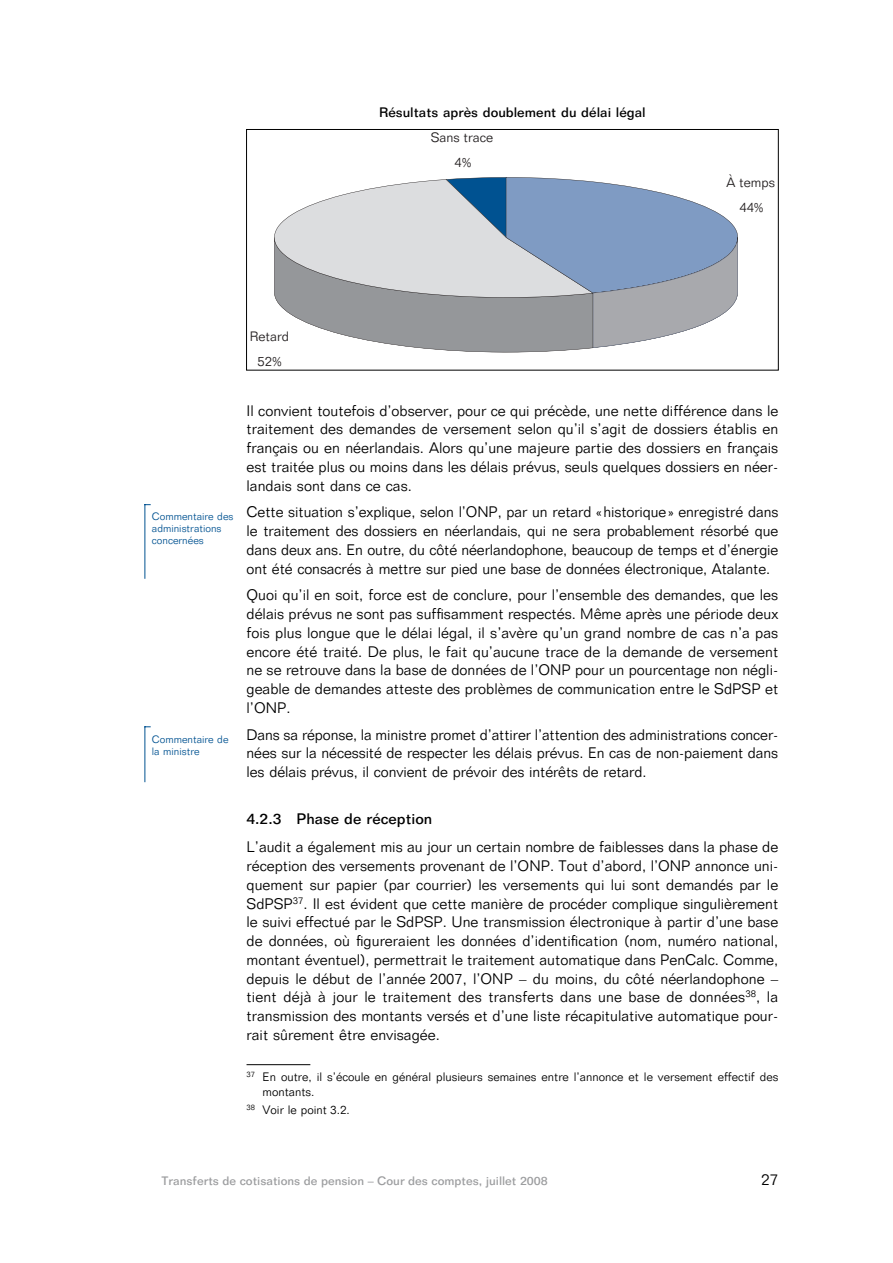
<style>
.page{position:relative;width:893px;height:1263px;background:#fff}
.page>*{position:absolute;margin:0;border:0;box-sizing:border-box;transform-origin:0 0}
.t1{font:300 15.75px "Folio BT";color:#000}
.t2{font:300 15px/18.8px "Folio BT";color:#000;text-align:justify}
.t3{font:500 15px "Folio BT";color:#000}
.t4{font:500 13.5px "Folio BT";color:#000}
.t5{font:300 13.35px/24.8px "Folio BT";color:#231f20;text-align:center}
.t6{font:300 12px/15px "Folio BT";color:#000}
.t7{font:500 12px "Folio BT";color:#9c9d9f}
.t8{font:300 10.5px/12px "Folio BT";color:#005291}
</style>
<div class="page">
<svg style="left:274px;top:177px;width:464px;height:175px"></svg>
<div style="left:246px;top:129px;width:532px;height:241px;border:1px solid #000"></div>
<hr style="left:246px;top:1064px;width:64px;height:1px;background:#000">
<hr style="left:144px;top:504px;width:1px;height:75px;background:#005291">
<hr style="left:144px;top:726px;width:1px;height:56px;background:#005291">
<p class="t4" style="left:379px;top:107px;width:268px">Résultats après doublement du délai légal</p>
<p class="t5" style="left:431px;top:127px;width:64px">Sans trace<br>4%</p>
<p class="t5" style="left:726px;top:172px;width:50px">À temps<br>44%</p>
<p class="t5" style="left:250px;top:326px;width:41px;line-height:24.2px">Retard<br>52%</p>
<p class="t8" style="left:152px;top:512px;width:83px">Commentaire des administrations concernées</p>
<p class="t8" style="left:152px;top:734px;width:78px">Commentaire de la ministre</p>
<p class="t2" style="left:246px;top:403px;width:533px">Il convient toutefois d’observer, pour ce qui précède, une nette différence dans le traitement des demandes de versement selon qu’il s’agit de dossiers établis en français ou en néerlandais. Alors qu’une majeure partie des dossiers en français est traitée plus ou moins dans les délais prévus, seuls quelques dossiers en néer&shy;landais sont dans ce cas.</p>
<p class="t2" style="left:246px;top:504px;width:533px">Cette situation s’explique, selon l’ONP, par un retard « historique » enregistré dans le traitement des dossiers en néerlandais, qui ne sera probablement résorbé que dans deux ans. En outre, du côté néerlandophone, beaucoup de temps et d’énergie ont été consacrés à mettre sur pied une base de données électronique, Atalante.</p>
<p class="t2" style="left:246px;top:587px;width:533px">Quoi qu’il en soit, force est de conclure, pour l’ensemble des demandes, que les délais prévus ne sont pas suffisamment respectés. Même après une période deux fois plus longue que le délai légal, il s’avère qu’un grand nombre de cas n’a pas encore été traité. De plus, le fait qu’aucune trace de la demande de versement ne se retrouve dans la base de données de l’ONP pour un pourcentage non négli&shy;geable de demandes atteste des problèmes de communication entre le SdPSP et l’ONP.</p>
<p class="t2" style="left:246px;top:727px;width:533px">Dans sa réponse, la ministre promet d’attirer l’attention des administrations concer&shy;nées sur la nécessité de respecter les délais prévus. En cas de non-paiement dans les délais prévus, il convient de prévoir des intérêts de retard.</p>
<p class="t3" style="left:246px;top:813px;width:187px">4.2.3 Phase de réception</p>
<p class="t2" style="left:246px;top:839px;width:533px">L’audit a également mis au jour un certain nombre de faiblesses dans la phase de réception des versements provenant de l’ONP. Tout d’abord, l’ONP annonce uni&shy;quement sur papier (par courrier) les versements qui lui sont demandés par le SdPSP<sup>37</sup>. Il est évident que cette manière de procéder complique singulièrement le suivi effectué par le SdPSP. Une transmission électronique à partir d’une base de données, où figureraient les données d’identification (nom, numéro national, montant éventuel), permettrait le traitement automatique dans PenCalc. Comme, depuis le début de l’année 2007, l’ONP – du moins, du côté néerlandophone – tient déjà à jour le traitement des transferts dans une base de données<sup>38</sup>, la transmission des montants versés et d’une liste récapitulative automatique pour&shy;rait sûrement être envisagée.</p>
<p class="t6" style="left:262px;top:1071px;width:517px;text-indent:-16px"><sup>37</sup> En outre, il s’écoule en général plusieurs semaines entre l’annonce et le versement effectif des montants.</p>
<p class="t6" style="left:246px;top:1104px;width:105px"><sup>38</sup> Voir le point 3.2.</p>
<p class="t7" style="left:161px;top:1177px;width:388px">Transferts de cotisations de pension – Cour des comptes, juillet 2008</p>
<p class="t1" style="left:761px;top:1174px;width:19px">27</p>
</div>
